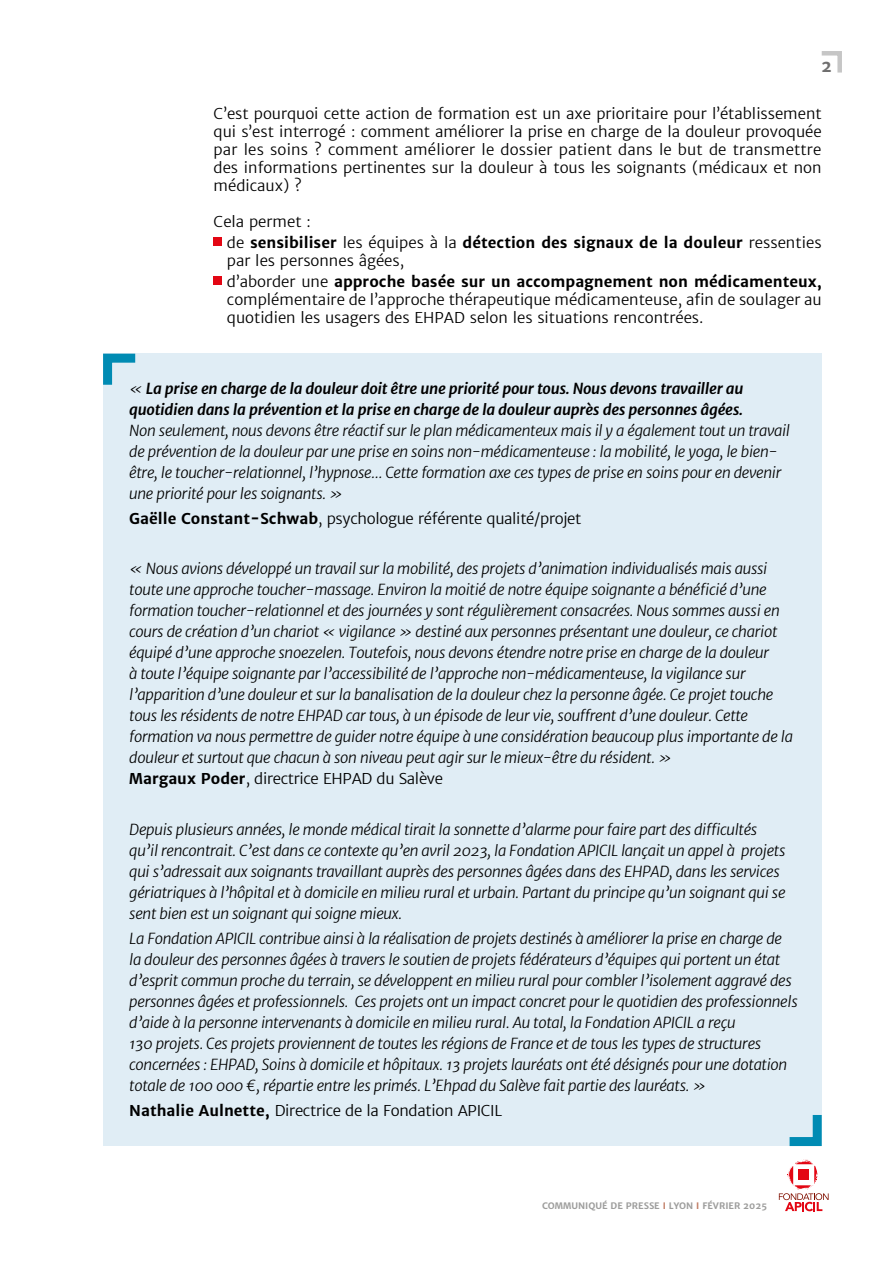
<style>
.page{position:relative;width:893px;height:1263px;background:#fff}
.page>*{position:absolute;margin:0;border:0;box-sizing:border-box;transform-origin:0 0}
.t1{font:700 16.5px "Merriweather Sans";color:#706f6f}
.t2{font:italic 300 15px/21px "Merriweather Sans";letter-spacing:-.02em;color:#000}
.t3{font:300 15px/18px "Merriweather Sans";color:#000;text-align:justify}
.t4{font:700 15px/21px "Merriweather Sans";color:#000}
.t5{font:italic 700 15px/21px "Merriweather Sans";letter-spacing:-.02em;color:#000}
.t6{font:300 15px "Merriweather Sans";letter-spacing:-.02em;color:#000}
.t7{font:700 9px "Merriweather Sans";color:#9d9d9c}
.s1{font-weight:300}
.s2{font-weight:700}
.s3{font-weight:700;font-style:normal}
.s4{font-style:normal}
.s5{color:#c07b63}
</style>
<div class="page">
<svg style="left:821px;top:51px;width:21px;height:22px"></svg>
<svg style="left:779px;top:1159px;width:50px;height:52px"></svg>
<div style="left:214px;top:238px;width:8px;height:8px;background:#e30613"></div>
<div style="left:214px;top:277px;width:8px;height:8px;background:#e30613"></div>
<div style="left:103px;top:354px;width:719px;height:792px;background:#e0edf5"></div>
<svg style="left:103px;top:353px;width:41px;height:32px"></svg>
<svg style="left:789px;top:1115px;width:33px;height:32px"></svg>
<p class="t1" style="left:821px;top:55px;width:12px">2</p>
<p class="t3" style="left:214px;top:104px;width:610px">C’est pourquoi cette action de formation est un axe prioritaire pour l’établissement qui s’est interrogé : comment améliorer la prise en charge de la douleur provoquée par les soins ? comment améliorer le dossier patient dans le but de transmettre des informations pertinentes sur la douleur à tous les soignants (médicaux et non médicaux) ?</p>
<p class="t4" style="left:227px;top:211px;width:596px;text-indent:-13px"><span class="s1">Cela permet :<br>de</span> sensibiliser <span class="s1">les équipes à la</span> détection des signaux de la douleur <span class="s1">ressenties</span></p>
<p class="t4" style="left:227px;top:250px;width:596px"><span class="s1">par les personnes âgées,<br>d’aborder une</span> approche basée sur un accompagnement non médicamenteux,</p>
<p class="t3" style="left:227px;top:290px;width:596px">complémentaire de l’approche thérapeutique médicamenteuse, afin de soulager au quotidien les usagers des EHPAD selon les situations rencontrées.</p>
<p class="t5" style="left:129px;top:377px;width:616px"><span class="s1">«</span> La prise en charge de la douleur doit être une priorité pour tous. Nous devons travailler au quotidien dans la prévention et la prise en charge de la douleur auprès des personnes âgées.</p>
<p class="t2" style="left:129px;top:419px;width:662px">Non seulement, nous devons être réactif sur le plan médicamenteux mais il y a également tout un travail de prévention de la douleur par une prise en soins non-médicamenteuse : la mobilité, le yoga, le bien&shy;être, le toucher-relationnel, l’hypnose… Cette formation axe ces types de prise en soins pour en devenir une priorité pour les soignants. »</p>
<p class="t6" style="left:129px;top:509px;width:454px"><span class="s2">Gaëlle Constant-Schwab</span>, psychologue référente qualité/projet</p>
<p class="t2" style="left:129px;top:558px;width:665px">« Nous avions développé un travail sur la mobilité, des projets d’animation individualisés mais aussi toute une approche toucher-massage. Environ la moitié de notre équipe soignante a bénéficié d’une formation toucher-relationnel et des journées y sont régulièrement consacrées. Nous sommes aussi en cours de création d’un chariot « vigilance » destiné aux personnes présentant une douleur, ce chariot équipé d’une approche snoezelen. Toutefois, nous devons étendre notre prise en charge de la douleur<br>à toute l’équipe soignante par l’accessibilité de l’approche non-médicamenteuse, la vigilance sur l’apparition d’une douleur et sur la banalisation de la douleur chez la personne âgée. Ce projet touche tous les résidents de notre EHPAD car tous, à un épisode de leur vie, souffrent d’une douleur. Cette formation va nous permettre de guider notre équipe à une considération beaucoup plus importante de la douleur et surtout que chacun à son niveau peut agir sur le mieux-être du résident. »<br><span class="s3">Margaux Poder</span><span class="s4">, directrice EHPAD du Salève</span></p>
<p class="t2" style="left:129px;top:819px;width:658px">Depuis plusieurs années, le monde médical tirait la sonnette d’alarme pour faire part des difficultés qu’il rencontrait. C’est dans ce contexte qu’en avril 2023, la Fondation APICIL lançait un appel à projets qui s’adressait aux soignants travaillant auprès des personnes âgées dans des EHPAD, dans les services gériatriques à l’hôpital et à domicile en milieu rural et urbain. Partant du principe qu’un soignant qui se sent bien est un soignant qui soigne mieux.</p>
<p class="t2" style="left:129px;top:928px;width:670px">La Fondation APICIL contribue ainsi à la réalisation de projets destinés à améliorer la prise en charge de la douleur des personnes âgées à travers le soutien de projets fédérateurs d’équipes qui portent un état d’esprit commun proche du terrain, se développent en milieu rural pour combler l’isolement aggravé des personnes âgées et professionnels. Ces projets ont un impact concret pour le quotidien des professionnels d’aide à la personne intervenants à domicile en milieu rural. Au total, la Fondation APICIL a reçu<br>130 projets. Ces projets proviennent de toutes les régions de France et de tous les types de structures concernées : EHPAD, Soins à domicile et hôpitaux. 13 projets lauréats ont été désignés pour une dotation totale de 100 000 €, répartie entre les primés. L’Ehpad du Salève fait partie des lauréats. »</p>
<p class="t6" style="left:129px;top:1101px;width:375px"><span class="s2">Nathalie Aulnette,</span> Directrice de la Fondation APICIL</p>
<p class="t7" style="left:542px;top:1200px;width:226px">COMMUNIQUÉ DE PRESSE <span class="s5">I</span> LYON <span class="s5">I</span> FÉVRIER 2025</p>
</div>
